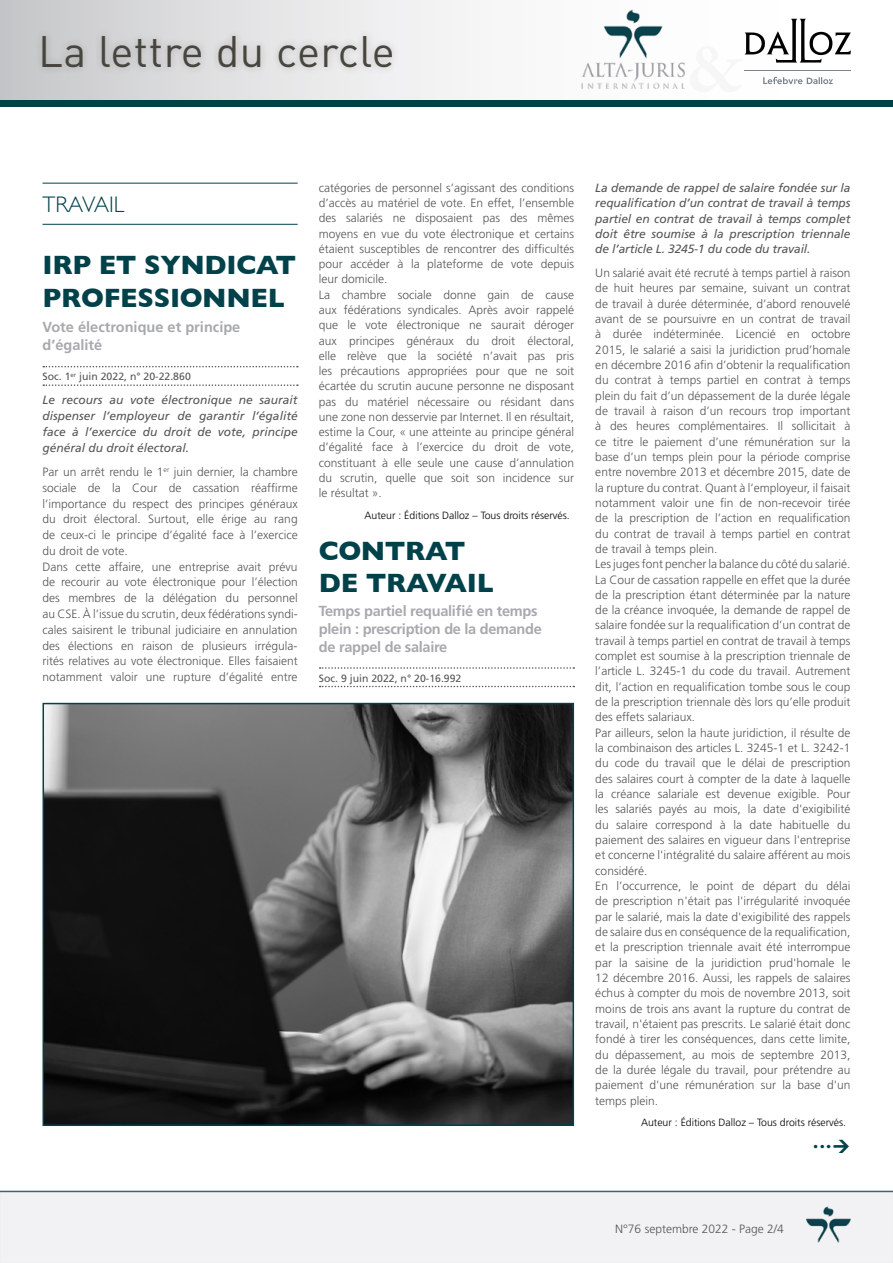
<style>
.page{position:relative;width:893px;height:1263px;background:#fff}
.page>*{position:absolute;margin:0;border:0;box-sizing:border-box;transform-origin:0 0}
.t1{font:43.5px "DIN";letter-spacing:.01em;color:#47453e}
.t2{font:700 27px/33.2px "Gill Sans";letter-spacing:-.01em;color:#00414a}
.t3{font:300 22.5px "Gill Sans";color:#00414a}
.t4{font:700 14.55px/17.7px "Frutiger";letter-spacing:-.02em;color:#a8a9ae}
.t5{font:700 14.55px/18.3px "Frutiger";color:#a8a9ae}
.t6{font:300 12px/15.3px "Frutiger";color:#565658}
.t7{font:italic 12px/15.3px "Frutiger";letter-spacing:-.005em;color:#565658;text-align:justify}
.t8{font:300 10.5px "Frutiger";color:#000}
.t9{font:10.5px "Frutiger";color:#565658}
</style>
<div class="page">
<div style="left:0;top:1190px;width:893px;height:73px;background:#f2f1f3"></div>
<hr style="left:43px;top:183px;width:255px;height:1px;background:#00414a">
<hr style="left:43px;top:224px;width:255px;height:1px;background:#00414a">
<svg style="left:43px;top:366px;width:255px;height:1px"></svg>
<svg style="left:43px;top:384px;width:255px;height:2px"></svg>
<svg style="left:320px;top:667px;width:254px;height:2px"></svg>
<svg style="left:320px;top:686px;width:254px;height:1px"></svg>
<img style="left:46px;top:706px;width:525px;height:417px">
<div style="left:43px;top:703px;width:531px;height:423px;border:2px solid #00414a"></div>
<div style="left:0;top:0;width:893px;height:100px;background:linear-gradient(to right,#d0d1d3,#fff)"></div>
<div style="left:35px;top:27px;width:365px;height:48px;background:#000;opacity:.2"></div>
<div style="left:0;top:100px;width:893px;height:7px;background:#00414a"></div>
<img style="left:574px;top:7px;width:117px;height:87px">
<img style="left:806px;top:1205px;width:44px;height:38px">
<svg style="left:745px;top:19px;width:106px;height:44px"></svg>
<hr style="left:745px;top:70px;width:106px;height:1px;background:#7b838d">
<svg style="left:763px;top:77px;width:70px;height:7px"></svg>
<h1 class="t1" style="left:38px;top:24px;width:358px">La lettre du cercle</h1>
<h3 class="t3" style="left:43px;top:187px;width:83px">TRAVAIL</h3>
<h2 class="t2" style="left:43px;top:248px;width:255px">IRP ET SYNDICAT<br>PROFESSIONNEL</h2>
<p class="t5" style="left:43px;top:318px;width:199px">Vote électronique et principe d’égalité</p>
<p class="t9" style="left:43px;top:370px;width:150px">Soc. 1<sup>er</sup> juin 2022, n° 20-22.860</p>
<p class="t7" style="left:43px;top:392px;width:257px;line-height:15.8px">Le recours au vote électronique ne saurait dispenser l’employeur de garantir l’égalité face à l’exercice du droit de vote, principe général du droit électoral.</p>
<p class="t6" style="left:43px;top:464px;width:257px;line-height:15.8px">Par un arrêt rendu le 1<sup>er</sup> juin dernier, la chambre sociale de la Cour de cassation réaffirme l’importance du respect des principes généraux du droit électoral. Surtout, elle érige au rang de ceux-ci le principe d’égalité face à l’exercice du droit de vote.<br>Dans cette affaire, une entreprise avait prévu de recourir au vote électronique pour l’élection des membres de la délégation du personnel au CSE. À l’issue du scrutin, deux fédérations syndi&shy;cales saisirent le tribunal judiciaire en annulation des élections en raison de plusieurs irrégula&shy;rités relatives au vote électronique. Elles faisaient notamment valoir une rupture d’égalité entre</p>
<p class="t6" style="left:319px;top:180px;width:257px">catégories de personnel s’agissant des conditions d’accès au matériel de vote. En effet, l’ensemble des salariés ne disposaient pas des mêmes moyens en vue du vote électronique et certains étaient susceptibles de rencontrer des difficultés pour accéder à la plateforme de vote depuis leur domicile.<br>La chambre sociale donne gain de cause aux fédérations syndicales. Après avoir rappelé que le vote électronique ne saurait déroger aux principes généraux du droit électoral, elle relève que la société n’avait pas pris les précautions appropriées pour que ne soit écartée du scrutin aucune personne ne disposant pas du matériel nécessaire ou résidant dans une zone non desservie par Internet. Il en résultait, estime la Cour, « une atteinte au principe général d’égalité face à l’exercice du droit de vote, constituant à elle seule une cause d’annulation du scrutin, quelle que soit son incidence sur le résultat ».</p>
<p class="t8" style="left:365px;top:509px;width:207px">Auteur : Éditions Dalloz – Tous droits réservés.</p>
<h2 class="t2" style="left:319px;top:534px;width:176px;line-height:32.7px">CONTRAT<br>DE TRAVAIL</h2>
<p class="t4" style="left:319px;top:603px;width:224px">Temps partiel requalifié en temps plein : prescription de la demande de rappel de salaire</p>
<p class="t9" style="left:319px;top:672px;width:144px">Soc. 9 juin 2022, n° 20-16.992</p>
<p class="t7" style="left:595px;top:180px;width:257px">La demande de rappel de salaire fondée sur la requalification d’un contrat de travail à temps partiel en contrat de travail à temps complet doit être soumise à la prescription triennale de l’article L. 3245-1 du code du travail.</p>
<p class="t6" style="left:595px;top:265px;width:257px">Un salarié avait été recruté à temps partiel à raison de huit heures par semaine, suivant un contrat de travail à durée déterminée, d’abord renouvelé avant de se poursuivre en un contrat de travail à durée indéterminée. Licencié en octobre 2015, le salarié a saisi la juridiction prud’homale en décembre 2016 afin d’obtenir la requalification du contrat à temps partiel en contrat à temps plein du fait d’un dépassement de la durée légale de travail à raison d’un recours trop important à des heures complémentaires. Il sollicitait à ce titre le paiement d’une rémunération sur la base d’un temps plein pour la période comprise entre novembre 2013 et décembre 2015, date de la rupture du contrat. Quant à l’employeur, il faisait notamment valoir une fin de non-recevoir tirée de la prescription de l’action en requalification du contrat de travail à temps partiel en contrat de travail à temps plein.<br>Les juges font pencher la balance du côté du salarié.<br>La Cour de cassation rappelle en effet que la durée de la prescription étant déterminée par la nature de la créance invoquée, la demande de rappel de salaire fondée sur la requalification d’un contrat de travail à temps partiel en contrat de travail à temps complet est soumise à la prescription triennale de l’article L. 3245-1 du code du travail. Autrement dit, l’action en requalification tombe sous le coup de la prescription triennale dès lors qu’elle produit des effets salariaux.<br>Par ailleurs, selon la haute juridiction, il résulte de la combinaison des articles L. 3245-1 et L. 3242-1 du code du travail que le délai de prescription des salaires court à compter de la date à laquelle la créance salariale est devenue exigible. Pour les salariés payés au mois, la date d'exigibilité du salaire correspond à la date habituelle du paiement des salaires en vigueur dans l'entreprise et concerne l'intégralité du salaire afférent au mois considéré.<br>En l’occurrence, le point de départ du délai de prescription n'était pas l'irrégularité invoquée par le salarié, mais la date d'exigibilité des rappels de salaire dus en conséquence de la requalification, et la prescription triennale avait été interrompue par la saisine de la juridiction prud'homale le 12 décembre 2016. Aussi, les rappels de salaires échus à compter du mois de novembre 2013, soit moins de trois ans avant la rupture du contrat de travail, n'étaient pas prescrits. Le salarié était donc fondé à tirer les conséquences, dans cette limite, du dépassement, au mois de septembre 2013, de la durée légale du travail, pour prétendre au paiement d'une rémunération sur la base d'un temps plein.</p>
<p class="t8" style="left:641px;top:1116px;width:207px">Auteur : Éditions Dalloz – Tous droits réservés.</p>
<p class="t6" style="left:615px;top:1221px;width:170px">N°76 septembre 2022 - Page 2/4</p>
</div>
